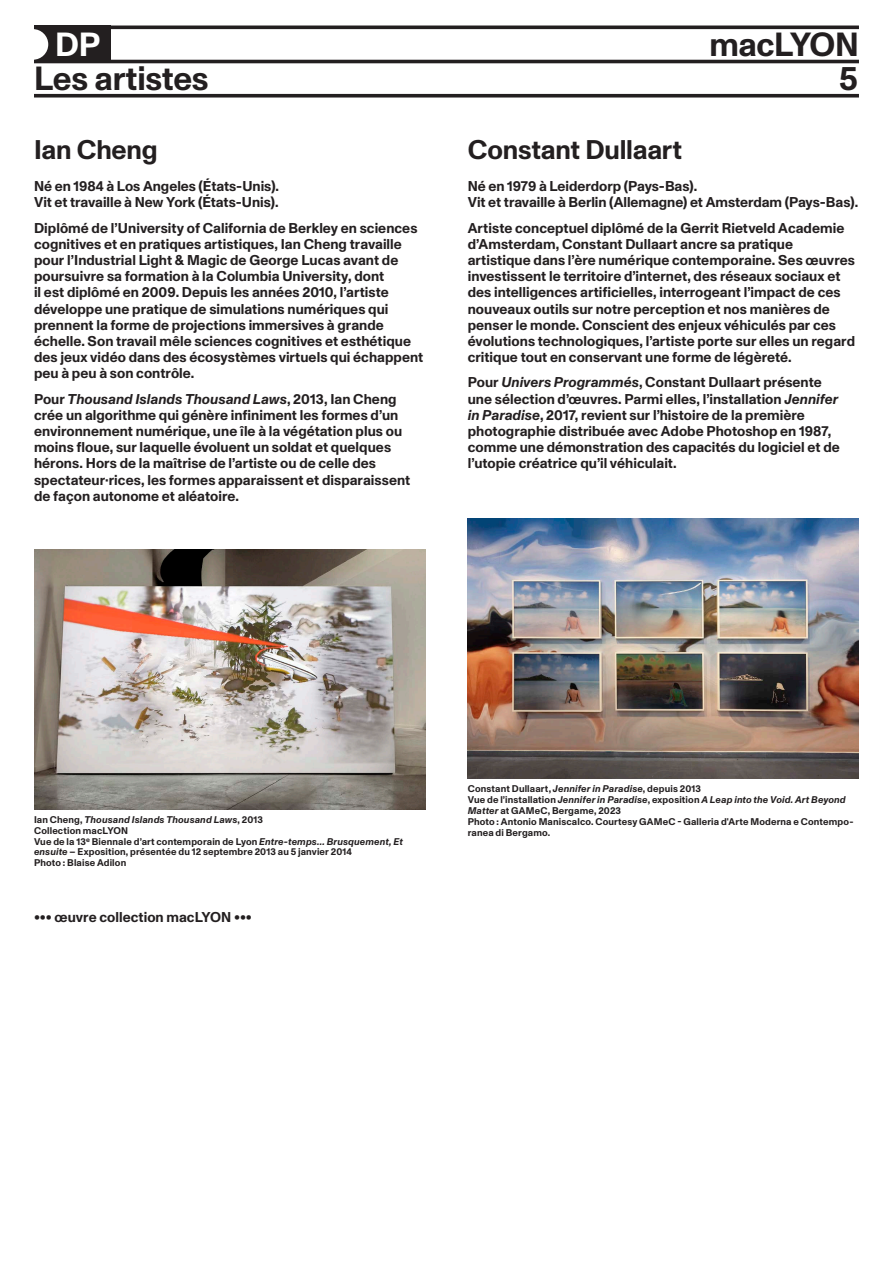
<style>
.page{position:relative;width:893px;height:1263px;background:#fff}
.page>*{position:absolute;margin:0;border:0;box-sizing:border-box;transform-origin:0 0}
.t1{font:700 33.45px "Monument Grotesk";letter-spacing:-.01em;color:#231f20}
.t2{font:700 33.45px "Monument Grotesk";color:#fff}
.TEXTE_FER_GAUCHE{font:700 27px "Monument Grotesk";letter-spacing:-.01em;color:#231f20}
.TEXTE_FER_GAUCHE-2{font:700 14.25px/16.2px "Monument Grotesk";color:#231f20}
.t3{font:700 9.75px/10.8px "Monument Grotesk";letter-spacing:.015em;color:#231f20}
.t4{font:italic 700 9.75px "Monument Grotesk";letter-spacing:.015em;color:#231f20}
.s1{font-style:italic}
.s2{font-style:normal}
</style>
<div class="page">
<div style="left:34px;top:26px;width:77px;height:37px;background:#231f20"></div>
<hr style="left:34px;top:26px;width:825px;height:3px;background:#231f20">
<hr style="left:34px;top:60px;width:825px;height:3px;background:#231f20">
<svg style="left:34px;top:94px;width:825px;height:4px;background:#3d393a"></svg>
<svg style="left:34px;top:29px;width:14px;height:31px"></svg>
<img style="left:34px;top:549px;width:391px;height:260px">
<img style="left:468px;top:519px;width:391px;height:259px">
<p class="t2" style="left:55px;top:20px;width:47px">DP</p>
<p class="t1" style="left:709px;top:20px;width:151px">macLYON</p>
<p class="t1" style="left:34px;top:54px;width:176px">Les artistes</p>
<p class="t1" style="left:838px;top:54px;width:22px">5</p>
<p class="TEXTE_FER_GAUCHE" style="left:34px;top:130px;width:125px">Ian Cheng</p>
<p class="TEXTE_FER_GAUCHE-2" style="left:34px;top:177px;width:247px">Né en 1984 à Los Angeles (États-Unis).</p>
<p class="TEXTE_FER_GAUCHE-2" style="left:34px;top:194px;width:246px">Vit et travaille à New York (États-Unis).</p>
<p class="TEXTE_FER_GAUCHE-2" style="left:34px;top:219px;width:391px">Diplômé de l’University of California de Berkley en sciences cognitives et en pratiques artistiques, Ian Cheng travaille pour l’Industrial Light &amp; Magic de George Lucas avant de poursuivre sa formation à la Columbia University, dont<br>il est diplômé en 2009. Depuis les années 2010, l’artiste développe une pratique de simulations numériques qui prennent la forme de projections immersives à grande échelle. Son travail mêle sciences cognitives et esthétique des jeux vidéo dans des écosystèmes virtuels qui échappent peu à peu à son contrôle.</p>
<p class="TEXTE_FER_GAUCHE-2" style="left:34px;top:390px;width:378px">Pour <span class="s1">Thousand Islands Thousand Laws</span>, 2013, Ian Cheng crée un algorithme qui génère infiniment les formes d’un environnement numérique, une île à la végétation plus ou moins floue, sur laquelle évoluent un soldat et quelques hérons. Hors de la maîtrise de l’artiste ou de celle des spectateur·rices, les formes apparaissent et disparaissent de façon autonome et aléatoire.</p>
<p class="TEXTE_FER_GAUCHE" style="left:468px;top:130px;width:216px">Constant Dullaart</p>
<p class="TEXTE_FER_GAUCHE-2" style="left:468px;top:177px;width:231px">Né en 1979 à Leiderdorp (Pays-Bas).</p>
<p class="TEXTE_FER_GAUCHE-2" style="left:468px;top:194px;width:392px">Vit et travaille à Berlin (Allemagne) et Amsterdam (Pays-Bas).</p>
<p class="TEXTE_FER_GAUCHE-2" style="left:468px;top:219px;width:389px">Artiste conceptuel diplômé de la Gerrit Rietveld Academie d’Amsterdam, Constant Dullaart ancre sa pratique artistique dans l’ère numérique contemporaine. Ses œuvres investissent le territoire d’internet, des réseaux sociaux et des intelligences artificielles, interrogeant l’impact de ces nouveaux outils sur notre perception et nos manières de penser le monde. Conscient des enjeux véhiculés par ces évolutions technologiques, l’artiste porte sur elles un regard critique tout en conservant une forme de légèreté.</p>
<p class="TEXTE_FER_GAUCHE-2" style="left:468px;top:374px;width:374px">Pour <span class="s1">Univers Programmés</span>, Constant Dullaart présente une sélection d’œuvres. Parmi elles, l’installation <span class="s1">Jennifer in Paradise</span>, 2017, revient sur l’histoire de la première photographie distribuée avec Adobe Photoshop en 1987, comme une démonstration des capacités du logiciel et de l’utopie créatrice qu’il véhiculait.</p>
<p class="t4" style="left:34px;top:812px;width:231px"><span class="s2">Ian Cheng,</span> Thousand Islands Thousand Laws<span class="s2">, 2013</span></p>
<p class="t3" style="left:34px;top:824px;width:96px">Collection macLYON</p>
<p class="t3" style="left:34px;top:835px;width:370px">Vue de la 13<sup>e</sup> Biennale d’art contemporain de Lyon <span class="s1">Entre-temps... Brusquement, Et ensuite</span> – Exposition, présentée du 12 septembre 2013 au 5 janvier 2014</p>
<p class="t3" style="left:34px;top:857px;width:94px">Photo : Blaise Adilon</p>
<p class="TEXTE_FER_GAUCHE-2" style="left:34px;top:908px;width:219px">••• œuvre collection macLYON •••</p>
<p class="t3" style="left:468px;top:783px;width:235px">Constant Dullaart, <span class="s1">Jennifer in Paradise</span>, depuis 2013</p>
<p class="t3" style="left:468px;top:794px;width:379px">Vue de l’installation <span class="s1">Jennifer in Paradise</span>, exposition <span class="s1">A Leap into the Void. Art Beyond<br>Matter</span> at GAMeC, Bergame, 2023</p>
<p class="t3" style="left:468px;top:815px;width:387px">Photo : Antonio Maniscalco. Courtesy GAMeC - Galleria d'Arte Moderna e Contempo&shy;ranea di Bergamo.</p>
</div>
